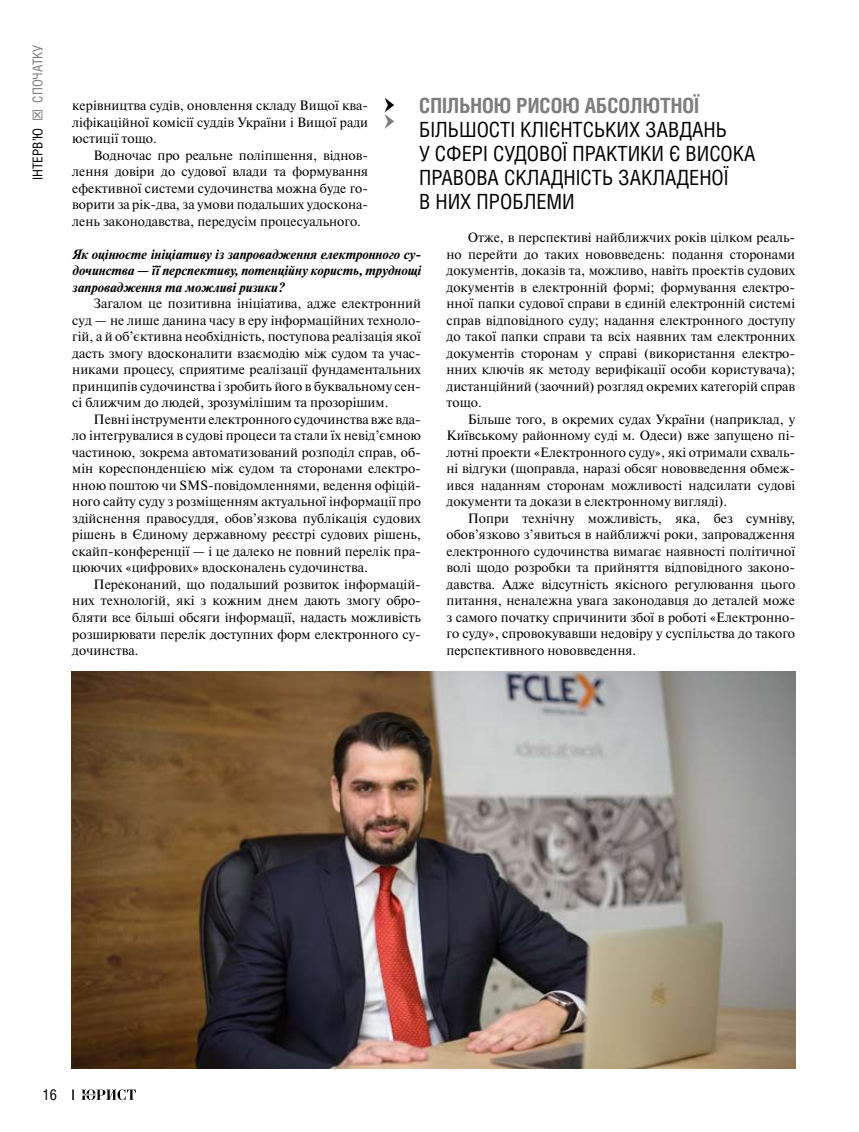
<style>
.page{position:relative;width:859px;height:1132px;background:#fff}
.page>*{position:absolute;margin:0;border:0;box-sizing:border-box;transform-origin:0 0}
.t1{font:21px "Helios Cond";color:#000}
.t2{font:700 21px "Helios Cond";color:#7d7d7d}
.t3{font:15px "Helios Cond";color:#000}
.t4{font:13.5px/16.5px "Newton C";color:#000;text-align:justify}
.t5{font:italic 700 13.5px/16.5px "Newton C";color:#000;text-align:justify}
.t6{font:13.5px "Helios Cond";color:#000}
.t7{font:13.5px "Helios Cond";color:#7d7d7d}
</style>
<div class="page">
<svg style="left:72px;top:1089px;width:2px;height:10px"></svg>
<svg style="left:81px;top:1089px;width:55px;height:10px"></svg>
<img style="left:72px;top:671px;width:723px;height:396px">
<svg style="left:385px;top:98px;width:9px;height:31px"></svg>
<p class="t7" style="left:30px;top:103px;width:59px;rotate:-90deg">СПОЧАТКУ</p>
<p class="t6" style="left:30px;top:180px;width:54px;rotate:-90deg">ІНТЕРВ’Ю</p>
<h1 class="t2" style="left:419px;top:93px;width:281px">Спільною рисою абсолютної</h1>
<h1 class="t1" style="left:419px;top:117px;width:68px">більшості</h1>
<h1 class="t1" style="left:520px;top:117px;width:53px">клієнтськи</h1>
<h1 class="t1" style="left:629px;top:117px;width:76px">х завдань</h1>
<h1 class="t1" style="left:419px;top:141px;width:166px">усфері судової практики</h1>
<h1 class="t1" style="left:669px;top:141px;width:29px">є висока</h1>
<h1 class="t1" style="left:419px;top:165px;width:13px">правова</h1>
<h1 class="t1" style="left:504px;top:165px;width:13px">скла</h1>
<h1 class="t1" style="left:551px;top:165px;width:24px">дність</h1>
<h1 class="t1" style="left:618px;top:165px;width:24px">закла</h1>
<h1 class="t1" style="left:676px;top:165px;width:54px">деної</h1>
<h1 class="t1" style="left:419px;top:189px;width:118px">вних проблеми</h1>
<p class="t4" style="left:72px;top:97px;width:297px">керівництва судів, оновлення складу Вищої ква&shy;ліфікаційної комісії суддів України і Вищої ради юстиції тощо.</p>
<p class="t4" style="left:72px;top:147px;width:297px;text-indent:21px">Водночас про реальне поліпшення, віднов&shy;лення довіри до судової влади та формування ефективної системи судочинства можна буде го&shy;ворити за рік-два, за умови подальших удоскона&shy;лень законодавства, передусім процесуального.</p>
<p class="t5" style="left:72px;top:246px;width:350px">Як оцінюєте ініціативу із запровадження електронного су&shy;дочинства — її перспективу, потенційну користь, труднощі запровадження та можливі ризики?</p>
<p class="t4" style="left:72px;top:295px;width:350px;text-indent:21px">Загалом це позитивна ініціатива, адже електронний суд — не лише данина часу в еру інформаційних техноло&shy;гій, а й об’єктивна необхідність, поступова реалізація якої дасть змогу вдосконалити взаємодію між судом та учас&shy;никами процесу, сприятиме реалізації фундаментальних принципів судочинства і зробить його в буквальному сен&shy;сі ближчим до людей, зрозумілішим та прозорішим.</p>
<p class="t4" style="left:72px;top:411px;width:350px;text-indent:21px">Певні інструменти електронного судочинства вже вда&shy;ло інтегрувалися в судові процеси та стали їх невід’ємною частиною, зокрема автоматизований розподіл справ, об&shy;мін кореспонденцією між судом та сторонами електро&shy;нною поштою чи SMS-повідомленнями, ведення офіцій&shy;ного сайту суду з розміщенням актуальної інформації про здійснення правосуддя, обов’язкова публікація судових рішень в Єдиному державному реєстрі судових рішень, скайп-конференції — і це далеко не повний перелік пра&shy;цюючих «цифрових» вдосконалень судочинства.</p>
<p class="t4" style="left:72px;top:576px;width:350px;text-indent:21px">Переконаний, що подальший розвиток інформацій&shy;них технологій, які з кожним днем дають змогу обро&shy;бляти все більші обсяги інформації, надасть можливість розширювати перелік доступних форм електронного су&shy;дочинства.</p>
<p class="t4" style="left:446px;top:229px;width:350px;text-indent:21px">Отже, в перспективі найближчих років цілком реаль&shy;но перейти до таких нововведень: подання сторонами документів, доказів та, можливо, навіть проектів судових документів в електронній формі; формування електро&shy;нної папки судової справи в єдиній електронній системі справ відповідного суду; надання електронного доступу до такої папки справи та всіх наявних там електронних документів сторонам у справі (використання електро&shy;нних ключів як методу верифікації особи користувача); дистанційний (заочний) розгляд окремих категорій справ тощо.</p>
<p class="t4" style="left:446px;top:411px;width:350px;text-indent:21px">Більше того, в окремих судах України (наприклад, у Київському районному суді м. Одеси) вже запущено пі&shy;лотні проекти «Електронного суду», які отримали схваль&shy;ні відгуки (щоправда, наразі обсяг нововведення обмеж&shy;ився наданням сторонам можливості надсилати судові документи та докази в електронному вигляді).</p>
<p class="t4" style="left:446px;top:510px;width:350px;text-indent:21px">Попри технічну можливість, яка, без сумніву, обов’язково з’явиться в найближчі роки, запровадження електронного судочинства вимагає наявності політичної волі щодо розробки та прийняття відповідного законо&shy;давства. Адже відсутність якісного регулювання цього питання, неналежна увага законодавця до деталей може з самого початку спричинити збої в роботі «Електронно&shy;го суду», спровокувавши недовіру у суспільства до такого перспективного нововведення.</p>
<p class="t3" style="left:43px;top:1085px;width:16px">16</p>
</div>
